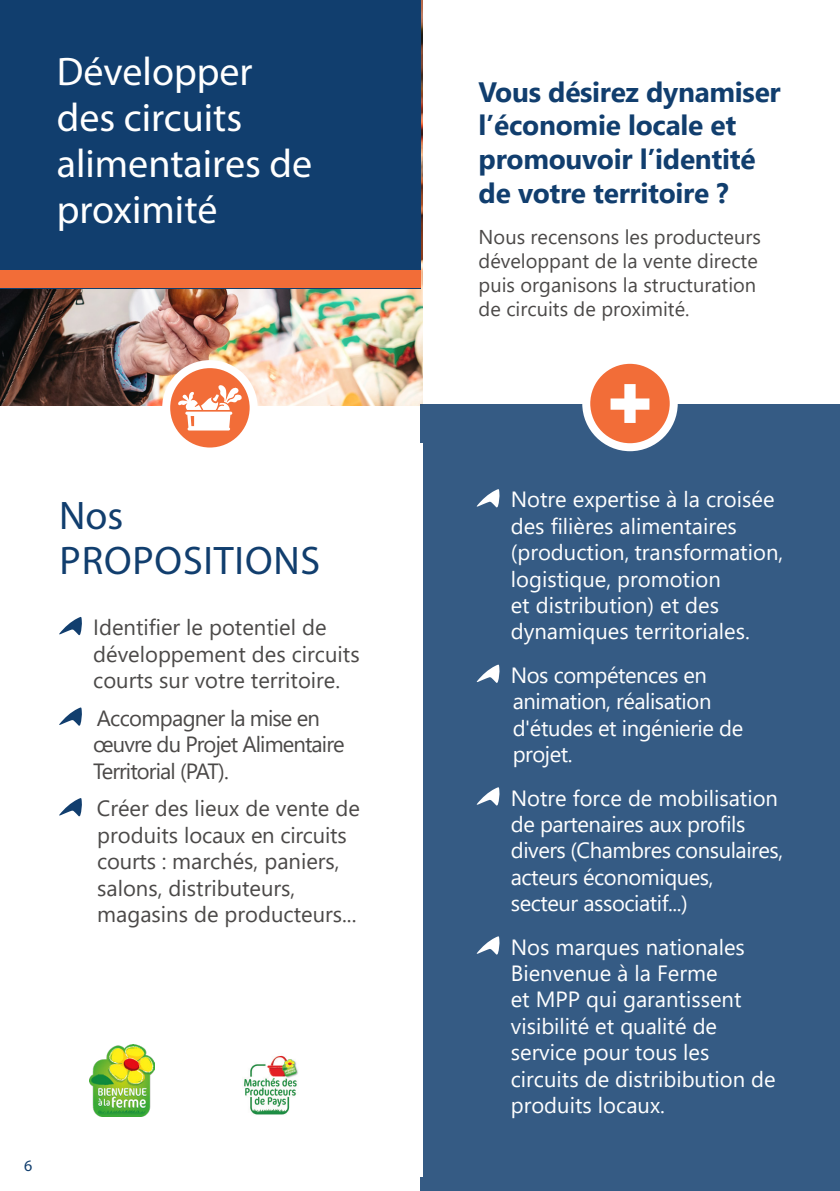
<style>
.page{position:relative;width:840px;height:1191px;background:#fff}
.page>*{position:absolute;margin:0;border:0;box-sizing:border-box;transform-origin:0 0}
.t1{font:40px/46px "Myriad Pro";color:#fff}
.t2{font:40px "Myriad Pro";letter-spacing:.02em;color:#113e6e}
.t3{font:700 28px/33.6px "Segoe UI";letter-spacing:-.01em;color:#113e6e}
.t4{font:22px/26.4px "Segoe UI";color:#fff}
.t5{font:22px/26.4px "Segoe UI";color:#4b4948}
.t6{font:22px/26.4px "Segoe UI";letter-spacing:-.02em;color:#fff}
.t7{font:22px/26.4px "Segoe UI";letter-spacing:-.04em;color:#4b4948}
.t8{font:20px/24px "Segoe UI";color:#4b4948}
.t9{font:16px "Myriad Pro";color:#113e6e}
</style>
<div class="page">
<img style="left:0;top:0;width:422px;height:405px">
<div style="left:420px;top:404px;width:419px;height:787px;background:#355b84"></div>
<svg style="left:476px;top:489px;width:23px;height:19px"></svg>
<svg style="left:476px;top:664px;width:23px;height:19px"></svg>
<svg style="left:476px;top:787px;width:23px;height:19px"></svg>
<svg style="left:476px;top:936px;width:23px;height:19px"></svg>
<div style="left:0;top:0;width:420px;height:288px;background:#113e6e"></div>
<svg style="left:586px;top:360px;width:87px;height:87px;background:#f38052"></svg>
<svg style="left:610px;top:384px;width:39px;height:39px"></svg>
<div style="left:582px;top:356px;width:95px;height:95px;border:8px solid #fff;border-radius:50%"></div>
<div style="left:0;top:443px;width:422px;height:734px;background:#fff"></div>
<svg style="left:59px;top:617px;width:23px;height:18px"></svg>
<svg style="left:59px;top:707px;width:23px;height:19px"></svg>
<svg style="left:59px;top:798px;width:23px;height:19px"></svg>
<svg style="left:166px;top:364px;width:87px;height:87px;fill:#f26d38"></svg>
<svg style="left:178px;top:384px;width:64px;height:46px"></svg>
<div style="left:162px;top:360px;width:95px;height:95px;border:8px solid #fff;border-radius:50%"></div>
<img style="left:244px;top:1055px;width:54px;height:60px">
<img style="left:89px;top:1044px;width:65px;height:72px">
<div style="left:0;top:270px;width:420px;height:17px;background:#f26d38"></div>
<p class="t1" style="left:57px;top:48px;width:257px">Développer des circuits alimentaires de proximité</p>
<p class="t2" style="left:59px;top:490px;width:66px">Nos</p>
<p class="t2" style="left:60px;top:536px;width:262px">PROPOSITIONS</p>
<p class="t5" style="left:93px;top:612px;width:268px">Identifier le potentiel de développement des circuits courts sur votre territoire.</p>
<p class="t7" style="left:93px;top:703px;width:253px">Accompagner la mise en œuvre du Projet Alimentaire<br>Territorial (PAT).</p>
<p class="t5" style="left:97px;top:793px;width:264px">Créer des lieux de vente de produits locaux en circuits courts : marchés, paniers, salons, distributeurs, magasins de producteurs...</p>
<p class="t9" style="left:24px;top:1155px;width:10px">6</p>
<p class="t3" style="left:478px;top:73px;width:303px">Vous désirez dynamiser l’économie locale et promouvoir l’identité de votre territoire ?</p>
<p class="t8" style="left:478px;top:223px;width:283px">Nous recensons les producteurs développant de la vente directe puis organisons la structuration de circuits de proximité.</p>
<p class="t4" style="left:510px;top:484px;width:274px">Notre expertise à la croisée des filières alimentaires (production, transformation, logistique, promotion<br>et distribution) et des dynamiques territoriales.</p>
<p class="t6" style="left:510px;top:660px;width:234px">Nos compétences en animation, réalisation d'études et ingénierie de projet.</p>
<p class="t6" style="left:510px;top:782px;width:274px">Notre force de mobilisation de partenaires aux profils divers (Chambres consulaires, acteurs économiques, secteur associatif...)</p>
<p class="t4" style="left:510px;top:931px;width:266px">Nos marques nationales<br>Bienvenue à la Ferme<br>et MPP qui garantissent visibilité et qualité de service pour tous les circuits de distribibution de produits locaux.</p>
</div>
